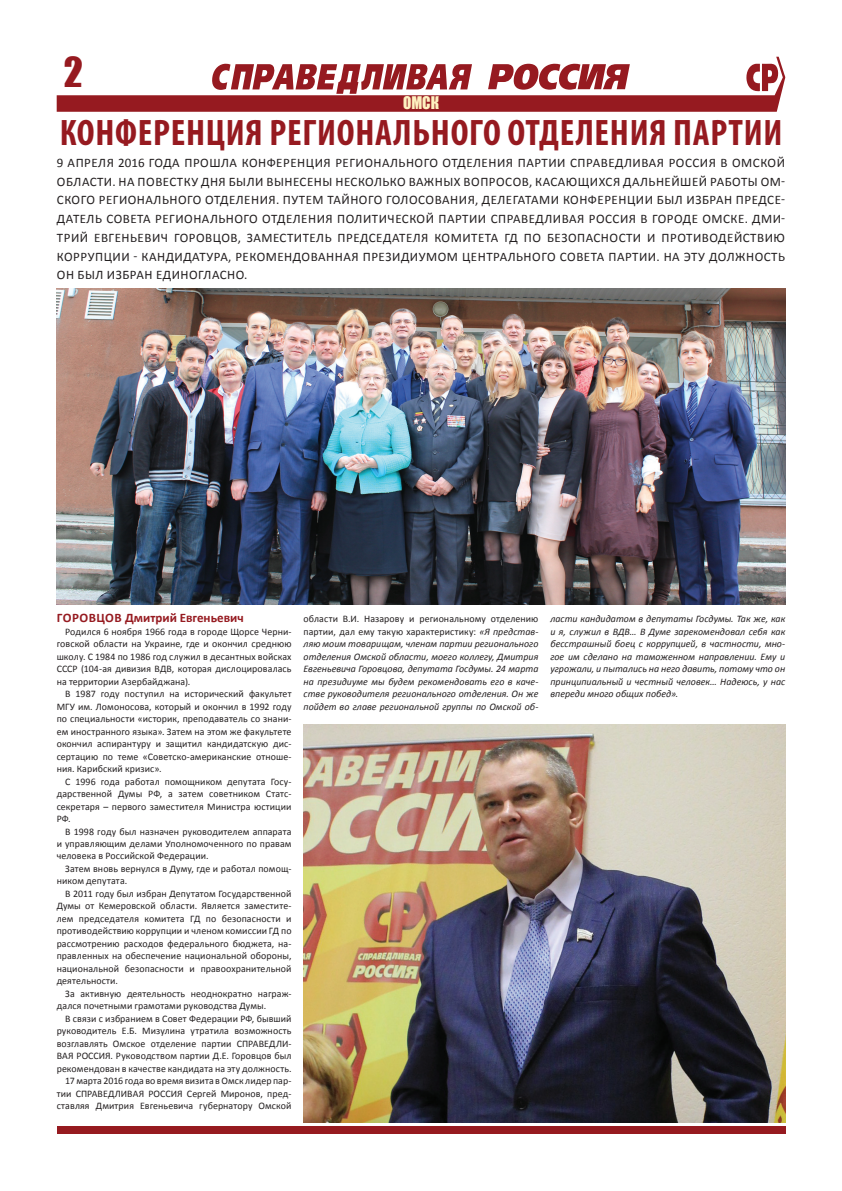
<style>
.page{position:relative;width:842px;height:1191px;background:#fff}
.page>*{position:absolute;margin:0;border:0;box-sizing:border-box;transform-origin:0 0}
.t1{font:38px "Impact";color:#961a20}
.t2{font:700 condensed 37px "Myriad Pro";letter-spacing:.02em;color:#961a20}
.t3{font:16px "Impact";color:#fef1c0;scale:.95 1}
.t4{font:13px/18.7px "Calibri";letter-spacing:.04em;color:#231f20;text-align:justify}
.t5{font:700 13px "Calibri";color:#961a20}
.t6{font:10px/12.5px "Calibri";letter-spacing:.01em;color:#231f20;text-align:justify}
.t7{font:italic 10px/12.5px "Calibri";color:#231f20;text-align:justify}
.s1{font-style:normal}
</style>
<div class="page">
<svg style="left:57px;top:57px;width:728px;height:55px"></svg>
<div style="left:57px;top:1126px;width:728px;height:8px;background:#961a20"></div>
<img style="left:56px;top:288px;width:729px;height:316px">
<img style="left:304px;top:724px;width:481px;height:398px">
<h1 class="t1" style="left:64px;top:42px;width:21px">2</h1>
<h3 class="t3" style="left:403px;top:91px;width:39px">ОМСК</h3>
<h2 class="t2" style="left:60px;top:109px;width:724px">КОНФЕРЕНЦИЯ РЕГИОНАЛЬНОГО ОТДЕЛЕНИЯ ПАРТИИ</h2>
<p class="t4" style="left:57px;top:153px;width:730px">9 АПРЕЛЯ 2016 ГОДА ПРОШЛА КОНФЕРЕНЦИЯ РЕГИОНАЛЬНОГО ОТДЕЛЕНИЯ ПАРТИИ СПРАВЕДЛИВАЯ РОССИЯ В ОМСКОЙ ОБЛАСТИ. НА ПОВЕСТКУ ДНЯ БЫЛИ ВЫНЕСЕНЫ НЕСКОЛЬКО ВАЖНЫХ ВОПРОСОВ, КАСАЮЩИХСЯ ДАЛЬНЕЙШЕЙ РАБОТЫ ОМ-СКОГО РЕГИОНАЛЬНОГО ОТДЕЛЕНИЯ. ПУТЕМ ТАЙНОГО ГОЛОСОВАНИЯ, ДЕЛЕГАТАМИ КОНФЕРЕНЦИИ БЫЛ ИЗБРАН ПРЕДСЕ-ДАТЕЛЬ СОВЕТА РЕГИОНАЛЬНОГО ОТДЕЛЕНИЯ ПОЛИТИЧЕСКОЙ ПАРТИИ СПРАВЕДЛИВАЯ РОССИЯ В ГОРОДЕ ОМСКЕ. ДМИ-ТРИЙ ЕВГЕНЬЕВИЧ ГОРОВЦОВ, ЗАМЕСТИТЕЛЬ ПРЕДСЕДАТЕЛЯ КОМИТЕТА ГД ПО БЕЗОПАСНОСТИ И ПРОТИВОДЕЙСТВИЮ КОРРУПЦИИ - КАНДИДАТУРА, РЕКОМЕНДОВАННАЯ ПРЕЗИДИУМОМ ЦЕНТРАЛЬНОГО СОВЕТА ПАРТИИ. НА ЭТУ ДОЛЖНОСТЬ ОН БЫЛ ИЗБРАН ЕДИНОГЛАСНО.</p>
<h3 class="t5" style="left:57px;top:610px;width:188px">ГОРОВЦОВ Дмитрий Евгеньевич</h3>
<p class="t6" style="left:57px;top:625px;width:236px;text-indent:9px">Родился 6 ноября 1966 года в городе Щорсе Черни&shy;говской области на Украине, где и окончил среднюю школу. С 1984 по 1986 год служил в десантных войсках СССР (104-ая дивизия ВДВ, которая дислоцировалась на территории Азербайджана).</p>
<p class="t6" style="left:57px;top:687px;width:236px;text-indent:9px">В 1987 году поступил на исторический факультет МГУ им. Ломоносова, который и окончил в 1992 году по специальности «историк, преподаватель со знани&shy;ем иностранного языка». Затем на этом же факультете окончил аспирантуру и защитил кандидатскую дис&shy;сертацию по теме «Советско-американские отноше&shy;ния. Карибский кризис».</p>
<p class="t6" style="left:57px;top:775px;width:236px;text-indent:9px">С 1996 года работал помощником депутата Госу&shy;дарственной Думы РФ, а затем советником Статс&shy;секретаря – первого заместителя Министра юстиции РФ.</p>
<p class="t6" style="left:57px;top:825px;width:236px;text-indent:9px">В 1998 году был назначен руководителем аппарата и управляющим делами Уполномоченного по правам человека в Российской Федерации.</p>
<p class="t6" style="left:57px;top:862px;width:236px;text-indent:9px">Затем вновь вернулся в Думу, где и работал помощ&shy;ником депутата.</p>
<p class="t6" style="left:57px;top:887px;width:236px;text-indent:9px">В 2011 году был избран Депутатом Государственной Думы от Кемеровской области. Является заместите&shy;лем председателя комитета ГД по безопасности и противодействию коррупции и членом комиссии ГД по рассмотрению расходов федерального бюджета, на&shy;правленных на обеспечение национальной обороны, национальной безопасности и правоохранительной деятельности.</p>
<p class="t6" style="left:57px;top:987px;width:236px;text-indent:9px">За активную деятельность неоднократно награж&shy;дался почетными грамотами руководства Думы.</p>
<p class="t6" style="left:57px;top:1012px;width:236px;text-align:right">В связи с избранием в Совет Федерации РФ, бывший руководитель Е.Б. Мизулина утратила возможность возглавлять Омское отделение партии СПРАВЕДЛИ-ВАЯ РОССИЯ. Руководством партии Д.Е. Горовцов был рекомендован в качестве кандидата на эту должность.<br>17 марта 2016 года во время визита в Омск лидер пар&shy;тии СПРАВЕДЛИВАЯ РОССИЯ Сергей Миронов, пред&shy;ставляя Дмитрия Евгеньевича губернатору Омской</p>
<p class="t7" style="left:304px;top:612px;width:236px"><span class="s1">области В.И. Назарову и региональному отделению партии, дал ему такую характеристику:</span> «Я представ&shy;ляю моим товарищам, членам партии регионального отделения Омской области, моего коллегу, Дмитрия Евгеньевича Горовцова, депутата Госдумы. 24 марта на президиуме мы будем рекомендовать его в каче&shy;стве руководителя регионального отделения. Он же пойдет во главе региональной группы по Омской об-</p>
<p class="t7" style="left:550px;top:612px;width:236px">ласти кандидатом в депутаты Госдумы. Так же, как и я, служил в ВДВ… В Думе зарекомендовал себя как бесстрашный боец с коррупцией, в частности, мно&shy;гое им сделано на таможенном направлении. Ему и угрожали, и пытались на него давить, потому что он принципиальный и честный человек… Надеюсь, у нас впереди много общих побед».</p>
</div>
